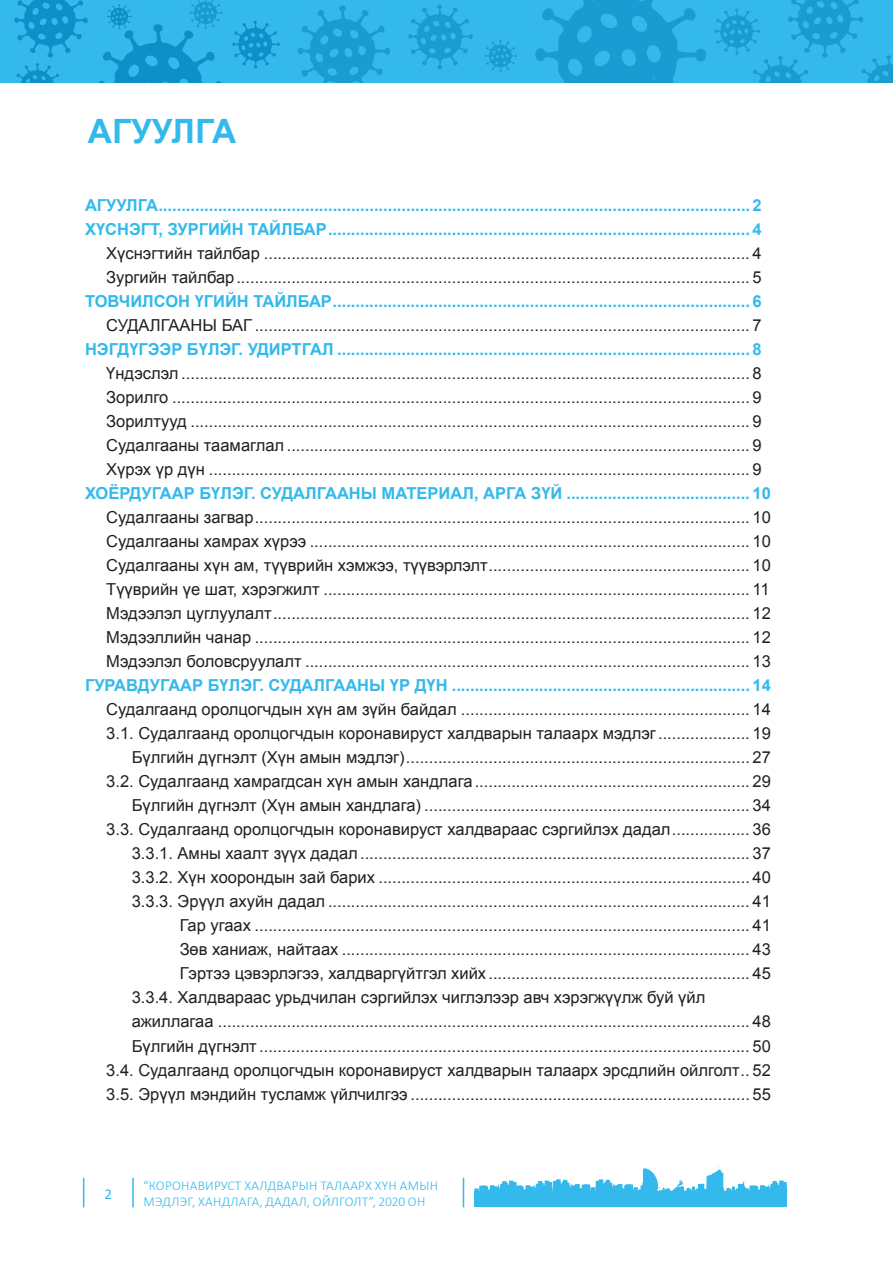
<style>
.page{position:relative;width:893px;height:1263px;background:#fff}
.page>*{position:absolute;margin:0;border:0;box-sizing:border-box;transform-origin:0 0}
.t1{font:700 33.45px "MAK Arial";color:#33b9eb}
.t2{font:16.5px/24px "MAK Arial";color:#231f20;text-align:justify}
.t3{font:700 16.5px/24px "MAK Arial";color:#33b9eb}
.t4{font:15px "Calibri";color:#33b9eb}
.t5{font:300 13.5px/16.2px "Calibri";letter-spacing:.02em;color:#33b9eb}
</style>
<div class="page">
<svg style="left:83px;top:1178px;width:1px;height:29px"></svg>
<hr style="left:132px;top:1178px;width:2px;height:29px;background:#33b9eb">
<svg style="left:463px;top:1178px;width:1px;height:29px"></svg>
<div style="left:1px;top:0;width:892px;height:83px;background:#33b9eb"></div>
<svg style="left:14px;top:0;width:74px;height:57px"></svg>
<svg style="left:232px;top:21px;width:48px;height:47px"></svg>
<svg style="left:16px;top:63px;width:43px;height:20px"></svg>
<svg style="left:298px;top:5px;width:92px;height:78px"></svg>
<svg style="left:408px;top:4px;width:65px;height:65px"></svg>
<svg style="left:535px;top:0;width:171px;height:83px"></svg>
<svg style="left:714px;top:0;width:179px;height:83px"></svg>
<svg style="left:485px;top:40px;width:32px;height:32px"></svg>
<svg style="left:99px;top:0;width:123px;height:83px"></svg>
<svg style="left:474px;top:1166px;width:313px;height:25px"></svg>
<div style="left:474px;top:1191px;width:313px;height:15px;background:#33b9eb"></div>
<h1 class="t1" style="left:88px;top:110px;width:150px">АГУУЛГА</h1>
<p class="t3" style="left:85px;top:194px;width:678px">АГУУЛГА................................................................................................................................. 2<br>ХҮСНЭГТ, ЗУРГИЙН ТАЙЛБАР............................................................................................ 4</p>
<p class="t2" style="left:106px;top:242px;width:657px">Хүснэгтийн тайлбар .......................................................................................................... 4<br>Зургийн тайлбар................................................................................................................ 5</p>
<p class="t3" style="left:85px;top:290px;width:678px">ТОВЧИЛСОН ҮГИЙН ТАЙЛБАР........................................................................................... 6</p>
<p class="t2" style="left:106px;top:314px;width:657px">СУДАЛГААНЫ БАГ ............................................................................................................ 7</p>
<p class="t3" style="left:85px;top:338px;width:678px">НЭГДҮГЭЭР БҮЛЭГ. УДИРТГАЛ .......................................................................................... 8</p>
<p class="t2" style="left:106px;top:362px;width:657px">Үндэслэл ............................................................................................................................ 8<br>Зорилго .............................................................................................................................. 9<br>Зорилтууд .......................................................................................................................... 9<br>Судалгааны таамаглал ..................................................................................................... 9<br>Хүрэх үр дүн ...................................................................................................................... 9</p>
<p class="t3" style="left:85px;top:482px;width:687px">ХОЁРДУГААР БҮЛЭГ. СУДАЛГААНЫ МАТЕРИАЛ, АРГА ЗҮЙ ........................................ 10</p>
<p class="t2" style="left:106px;top:506px;width:666px">Судалгааны загвар............................................................................................................ 10<br>Судалгааны хамрах хүрээ ................................................................................................ 10<br>Судалгааны хүн ам, түүврийн хэмжээ, түүвэрлэлт......................................................... 10<br>Түүврийн үе шат, хэрэгжилт ............................................................................................. 11<br>Мэдээлэл цуглуулалт........................................................................................................ 12<br>Мэдээллийн чанар ............................................................................................................ 12<br>Мэдээлэл боловсруулалт ................................................................................................. 13</p>
<p class="t3" style="left:85px;top:674px;width:687px">ГУРАВДУГААР БҮЛЭГ. СУДАЛГААНЫ ҮР ДҮН ................................................................. 14</p>
<p class="t2" style="left:106px;top:698px;width:666px">Судалгаанд оролцогчдын хүн ам зүйн байдал ............................................................... 14</p>
<p class="t2" style="left:106px;top:722px;width:666px">3.1. Судалгаанд оролцогчдын коронавируст халдварын талаарх мэдлэг.................... 19</p>
<p class="t2" style="left:132px;top:746px;width:641px">Бүлгийн дүгнэлт (Хүн амын мэдлэг)........................................................................... 27</p>
<p class="t2" style="left:106px;top:770px;width:666px">3.2. Судалгаанд хамрагдсан хүн амын хандлага............................................................ 29</p>
<p class="t2" style="left:132px;top:794px;width:641px">Бүлгийн дүгнэлт (Хүн амын хандлага) ....................................................................... 34</p>
<p class="t2" style="left:106px;top:818px;width:666px">3.3. Судалгаанд оролцогчдын коронавируст халдвараас сэргийлэх дадал................. 36</p>
<p class="t2" style="left:132px;top:842px;width:641px">3.3.1. Амны хаалт зүүх дадал..................................................................................... 37</p>
<p class="t2" style="left:132px;top:866px;width:641px">3.3.2. Хүн хоорондын зай барих ................................................................................. 40</p>
<p class="t2" style="left:132px;top:890px;width:641px">3.3.3. Эрүүл ахуйн дадал ............................................................................................ 41</p>
<p class="t2" style="left:180px;top:914px;width:593px">Гар угаах ............................................................................................................ 41</p>
<p class="t2" style="left:180px;top:938px;width:593px">Зөв ханиаж, найтаах ......................................................................................... 43</p>
<p class="t2" style="left:180px;top:962px;width:593px">Гэртээ цэвэрлэгээ, халдваргүйтгэл хийх ......................................................... 45</p>
<p class="t2" style="left:132px;top:986px;width:575px">3.3.4. Халдвараас урьдчилан сэргийлэх чиглэлээр авч хэрэгжүүлж буй үйл</p>
<p class="t2" style="left:132px;top:1010px;width:641px">ажиллагаа .................................................................................................................... 48</p>
<p class="t2" style="left:132px;top:1034px;width:641px">Бүлгийн дүгнэлт ........................................................................................................... 50</p>
<p class="t2" style="left:106px;top:1058px;width:666px">3.4. Судалгаанд оролцогчдын коронавируст халдварын талаарх эрсдлийн ойлголт.. 52</p>
<p class="t2" style="left:106px;top:1082px;width:666px">3.5. Эрүүл мэндийн тусламж үйлчилгээ .......................................................................... 55</p>
<p class="t4" style="left:105px;top:1184px;width:9px">2</p>
<p class="t5" style="left:143px;top:1177px;width:296px">“КОРОНАВИРУСТ ХАЛДВАРЫН ТАЛААРХ ХҮН АМЫН<br>МЭДЛЭГ, ХАНДЛАГА, ДАДАЛ, ОЙЛГОЛТ”, 2020 ОН</p>
</div>
